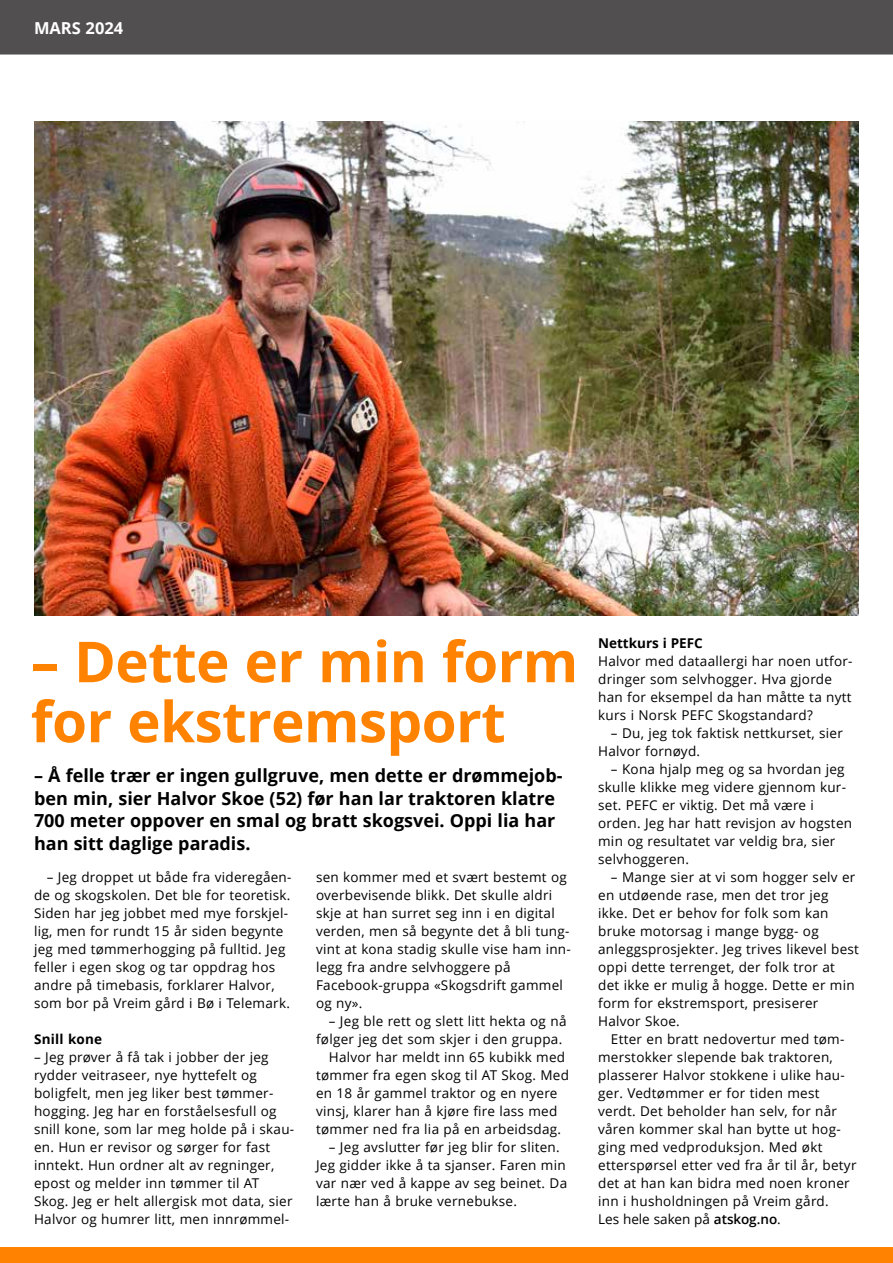
<style>
.page{position:relative;width:893px;height:1263px;background:#fff}
.page>*{position:absolute;margin:0;border:0;box-sizing:border-box;transform-origin:0 0}
.t1{font:700 56.55px/60px "Open Sans";letter-spacing:-.01em;color:#ff8300}
.t2{font:700 18px/22.5px "Open Sans";color:#000}
.t3{font:700 16.5px "Open Sans";color:#fff}
.t4{font:13.5px/18px "Open Sans";letter-spacing:.02em;color:#000}
.t5{font:700 13.5px "Open Sans";color:#000}
.t6{font:700 13.5px "Open Sans";letter-spacing:.02em;color:#000}
.s1{font-weight:600}
</style>
<div class="page">
<div style="left:0;top:0;width:893px;height:55px;background:#514f4f"></div>
<div style="left:0;top:1247px;width:893px;height:16px;background:#ff8300"></div>
<img style="left:34px;top:121px;width:825px;height:494px">
<p class="t3" style="left:34px;top:17px;width:91px">MARS 2024</p>
<h1 class="t1" style="left:31px;top:630px;width:549px">– Dette er min form for ekstremsport</h1>
<h2 class="t2" style="left:34px;top:764px;width:530px">– Å felle trær er ingen gullgruve, men dette er drømmejob&shy;ben min, sier Halvor Skoe (52) før han lar traktoren klatre 700 meter oppover en smal og bratt skogsvei. Oppi lia har han sitt daglige paradis.</h2>
<p class="t4" style="left:34px;top:868px;width:259px;text-indent:13px">– Jeg droppet ut både fra videregåen&shy;de og skogskolen. Det ble for teoretisk.<br>Siden har jeg jobbet med mye forskjel&shy;lig, men for rundt 15 år siden begynte jeg med tømmerhogging på fulltid. Jeg feller i egen skog og tar oppdrag hos andre på timebasis, forklarer Halvor, som bor på Vreim gård i Bø i Telemark.</p>
<p class="t6" style="left:34px;top:1029px;width:70px">Snill kone</p>
<p class="t4" style="left:34px;top:1048px;width:262px">– Jeg prøver å få tak i jobber der jeg rydder veitraseer, nye hyttefelt og boligfelt, men jeg liker best tømmer&shy;hogging. Jeg har en forståelsesfull og snill kone, som lar meg holde på i skau&shy;en. Hun er revisor og sørger for fast inntekt. Hun ordner alt av regninger, epost og melder inn tømmer til AT Skog. Jeg er helt allergisk mot data, sier Halvor og humrer litt, men innrømmel-</p>
<p class="t4" style="left:316px;top:868px;width:256px">sen kommer med et svært bestemt og overbevisende blikk. Det skulle aldri skje at han surret seg inn i en digital verden, men så begynte det å bli tung&shy;vint at kona stadig skulle vise ham inn&shy;legg fra andre selvhoggere på<br>Facebook-gruppa «Skogsdrift gammel og ny».</p>
<p class="t4" style="left:329px;top:1012px;width:239px">– Jeg ble rett og slett litt hekta og nå</p>
<p class="t4" style="left:316px;top:1030px;width:248px">følger jeg det som skjer i den gruppa.</p>
<p class="t4" style="left:329px;top:1048px;width:238px">Halvor har meldt inn 65 kubikk med</p>
<p class="t4" style="left:316px;top:1065px;width:254px">tømmer fra egen skog til AT Skog. Med</p>
<p class="t4" style="left:316px;top:1083px;width:243px">en 18 år gammel traktor og en nyere</p>
<p class="t4" style="left:316px;top:1101px;width:243px">vinsj, klarer han å kjøre fire lass med</p>
<p class="t4" style="left:316px;top:1119px;width:246px">tømmer ned fra lia på en arbeidsdag.</p>
<p class="t4" style="left:316px;top:1137px;width:253px;text-indent:13px">– Jeg avslutter før jeg blir for sliten.<br>Jeg gidder ikke å ta sjanser. Faren min var nær ved å kappe av seg beinet. Da lærte han å bruke vernebukse.</p>
<p class="t5" style="left:598px;top:634px;width:106px">Nettkurs i PEFC</p>
<p class="t4" style="left:598px;top:652px;width:256px">Halvor med dataallergi har noen utfor&shy;dringer som selvhogger. Hva gjorde han for eksempel da han måtte ta nytt kurs i Norsk PEFC Skogstandard?</p>
<p class="t4" style="left:598px;top:724px;width:246px;text-indent:13px">– Du, jeg tok faktisk nettkurset, sier<br>Halvor fornøyd.</p>
<p class="t4" style="left:598px;top:760px;width:255px;text-indent:13px">– Kona hjalp meg og sa hvordan jeg skulle klikke meg videre gjennom kur&shy;set. PEFC er viktig. Det må være i orden. Jeg har hatt revisjon av hogsten min og resultatet var veldig bra, sier selvhoggeren.</p>
<p class="t4" style="left:598px;top:868px;width:262px;text-indent:13px">– Mange sier at vi som hogger selv er en utdøende rase, men det tror jeg ikke. Det er behov for folk som kan bruke motorsag i mange bygg- og anleggsprosjekter. Jeg trives likevel best oppi dette terrenget, der folk tror at det ikke er mulig å hogge. Dette er min form for ekstremsport, presiserer Halvor Skoe.</p>
<p class="t4" style="left:598px;top:1030px;width:260px;text-indent:13px">Etter en bratt nedovertur med tøm&shy;merstokker slepende bak traktoren, plasserer Halvor stokkene i ulike hau&shy;ger. Vedtømmer er for tiden mest verdt. Det beholder han selv, for når våren kommer skal han bytte ut hog&shy;ging med vedproduksjon. Med økt etterspørsel etter ved fra år til år, betyr det at han kan bidra med noen kroner inn i husholdningen på Vreim gård.<br>Les hele saken på <span class="s1">atskog.no</span>.</p>
</div>
